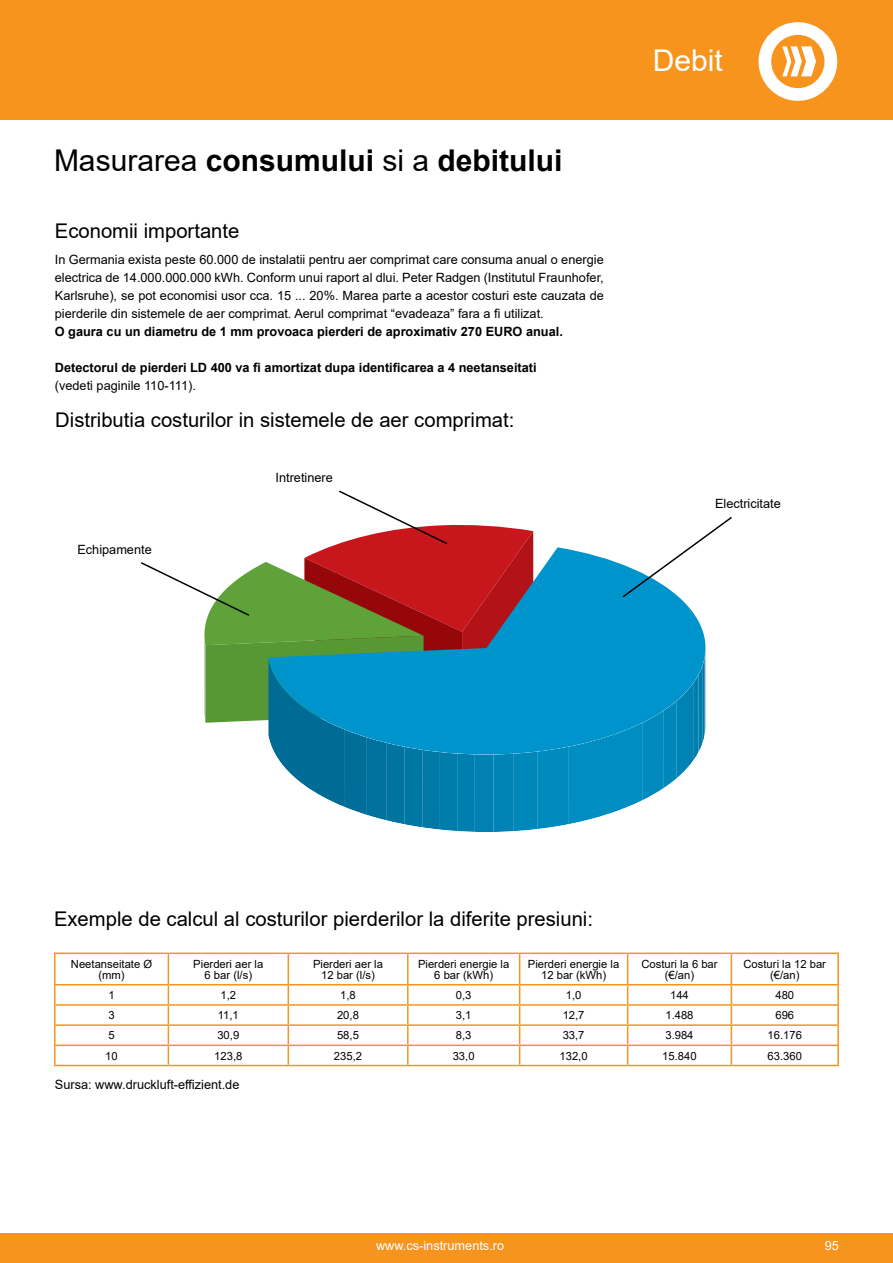
<style>
.page{position:relative;width:893px;height:1263px;background:#fff}
.page>*{position:absolute;margin:0;border:0;box-sizing:border-box;transform-origin:0 0}
.t1{font:700 30px "Arial";color:#000}
.t2{font:30px "Arial";color:#fff}
.t3{font:20.25px "Arial";color:#000}
.t4{font:12.75px/18px "Arial";color:#000;text-align:justify}
.t5{font:700 12.75px "Arial";color:#000}
.t6{font:12.75px "Arial";color:#fff}
.t7{font:11.25px/11.2px "Arial";color:#000;text-align:center}
.s1{font-weight:400}
</style>
<div class="page">
<div style="left:0;top:0;width:893px;height:120px;background:#f7941e"></div>
<div style="left:0;top:1233px;width:893px;height:30px;background:#f7941e"></div>
<svg style="left:758px;top:22px;width:79px;height:79px"></svg>
<svg style="left:141px;top:490px;width:591px;height:342px"></svg>
<hr style="left:54px;top:954px;width:2px;height:30px;background:#f7941e">
<hr style="left:54px;top:952px;width:114px;height:2px;background:#f7941e">
<hr style="left:168px;top:954px;width:1px;height:30px;background:#f7941e">
<hr style="left:168px;top:952px;width:120px;height:2px;background:#f7941e">
<hr style="left:288px;top:954px;width:1px;height:30px;background:#f7941e">
<hr style="left:288px;top:952px;width:120px;height:2px;background:#f7941e">
<hr style="left:407px;top:954px;width:1px;height:30px;background:#f7941e">
<hr style="left:408px;top:952px;width:112px;height:2px;background:#f7941e">
<hr style="left:519px;top:954px;width:1px;height:30px;background:#f7941e">
<hr style="left:520px;top:952px;width:108px;height:2px;background:#f7941e">
<hr style="left:627px;top:954px;width:1px;height:30px;background:#f7941e">
<hr style="left:628px;top:952px;width:103px;height:2px;background:#f7941e">
<hr style="left:731px;top:954px;width:1px;height:30px;background:#f7941e">
<hr style="left:837px;top:954px;width:2px;height:30px;background:#f7941e">
<hr style="left:731px;top:952px;width:108px;height:2px;background:#f7941e">
<hr style="left:54px;top:984px;width:114px;height:1px;background:#f7941e">
<hr style="left:168px;top:984px;width:120px;height:1px;background:#f7941e">
<hr style="left:288px;top:984px;width:120px;height:1px;background:#f7941e">
<hr style="left:408px;top:984px;width:112px;height:1px;background:#f7941e">
<hr style="left:520px;top:984px;width:108px;height:1px;background:#f7941e">
<hr style="left:628px;top:984px;width:103px;height:1px;background:#f7941e">
<hr style="left:731px;top:984px;width:108px;height:1px;background:#f7941e">
<hr style="left:54px;top:1004px;width:114px;height:2px;background:#f7941e">
<hr style="left:168px;top:1004px;width:120px;height:2px;background:#f7941e">
<hr style="left:288px;top:1004px;width:120px;height:2px;background:#f7941e">
<hr style="left:408px;top:1004px;width:112px;height:2px;background:#f7941e">
<hr style="left:520px;top:1004px;width:108px;height:2px;background:#f7941e">
<hr style="left:628px;top:1004px;width:103px;height:2px;background:#f7941e">
<hr style="left:731px;top:1004px;width:108px;height:2px;background:#f7941e">
<hr style="left:54px;top:1024px;width:114px;height:2px;background:#f7941e">
<hr style="left:168px;top:1024px;width:120px;height:2px;background:#f7941e">
<hr style="left:288px;top:1024px;width:120px;height:2px;background:#f7941e">
<hr style="left:408px;top:1024px;width:112px;height:2px;background:#f7941e">
<hr style="left:520px;top:1024px;width:108px;height:2px;background:#f7941e">
<hr style="left:628px;top:1024px;width:103px;height:2px;background:#f7941e">
<hr style="left:731px;top:1024px;width:108px;height:2px;background:#f7941e">
<svg style="left:54px;top:985px;width:2px;height:80px"></svg>
<hr style="left:54px;top:1044px;width:114px;height:2px;background:#f7941e">
<hr style="left:54px;top:1065px;width:114px;height:1px;background:#f7941e">
<svg style="left:168px;top:985px;width:1px;height:80px"></svg>
<hr style="left:168px;top:1044px;width:120px;height:2px;background:#f7941e">
<hr style="left:168px;top:1065px;width:120px;height:1px;background:#f7941e">
<svg style="left:288px;top:985px;width:1px;height:80px"></svg>
<hr style="left:288px;top:1044px;width:120px;height:2px;background:#f7941e">
<hr style="left:288px;top:1065px;width:120px;height:1px;background:#f7941e">
<svg style="left:407px;top:985px;width:1px;height:80px"></svg>
<hr style="left:408px;top:1044px;width:112px;height:2px;background:#f7941e">
<hr style="left:408px;top:1065px;width:112px;height:1px;background:#f7941e">
<svg style="left:519px;top:985px;width:1px;height:80px"></svg>
<hr style="left:520px;top:1044px;width:108px;height:2px;background:#f7941e">
<hr style="left:520px;top:1065px;width:108px;height:1px;background:#f7941e">
<svg style="left:627px;top:985px;width:1px;height:80px"></svg>
<hr style="left:628px;top:1044px;width:103px;height:2px;background:#f7941e">
<hr style="left:628px;top:1065px;width:103px;height:1px;background:#f7941e">
<svg style="left:731px;top:985px;width:1px;height:80px"></svg>
<svg style="left:837px;top:985px;width:2px;height:80px"></svg>
<hr style="left:731px;top:1044px;width:108px;height:2px;background:#f7941e">
<hr style="left:731px;top:1065px;width:108px;height:1px;background:#f7941e">
<h1 class="t1" style="left:54px;top:139px;width:510px"><span class="s1">Masurarea</span> consumului <span class="s1">si a</span> debitului</h1>
<h2 class="t3" style="left:55px;top:217px;width:186px">Economii importante</h2>
<p class="t4" style="left:55px;top:251px;width:550px">In Germania exista peste 60.000 de instalatii pentru aer comprimat care consuma anual o energie electrica de 14.000.000.000 kWh. Conform unui raport al dlui. Peter Radgen (Institutul Fraunhofer, Karlsruhe), se pot economisi usor cca. 15 ... 20%. Marea parte a acestor costuri este cauzata de pierderile din sistemele de aer comprimat. Aerul comprimat “evadeaza” fara a fi utilizat.</p>
<p class="t5" style="left:55px;top:323px;width:510px">O gaura cu un diametru de 1 mm provoaca pierderi de aproximativ 270 EURO anual.</p>
<p class="t5" style="left:55px;top:359px;width:483px">Detectorul de pierderi LD 400 va fi amortizat dupa identificarea a 4 neetanseitati</p>
<p class="t4" style="left:55px;top:377px;width:143px">(vedeti paginile 110-111).</p>
<h2 class="t3" style="left:55px;top:406px;width:461px">Distributia costurilor in sistemele de aer comprimat:</h2>
<p class="t4" style="left:77px;top:540px;width:76px">Echipamente</p>
<p class="t4" style="left:275px;top:468px;width:59px">Intretinere</p>
<h1 class="t2" style="left:653px;top:40px;width:72px">Debit</h1>
<p class="t4" style="left:715px;top:495px;width:67px">Electricitate</p>
<h2 class="t3" style="left:54px;top:905px;width:541px">Exemple de calcul al costurilor pierderilor la diferite presiuni:</h2>
<p class="t7" style="left:71px;top:958px;width:83px">Neetanseitate Ø (mm)</p>
<p class="t7" style="left:193px;top:958px;width:72px">Pierderi aer la<br>6 bar (l/s)</p>
<p class="t7" style="left:313px;top:958px;width:72px">Pierderi aer la<br>12 bar (l/s)</p>
<p class="t7" style="left:418px;top:958px;width:93px">Pierderi energie la<br>6 bar (kWh)</p>
<p class="t7" style="left:528px;top:958px;width:93px">Pierderi energie la<br>12 bar (kWh)</p>
<p class="t7" style="left:641px;top:958px;width:78px">Costuri la 6 bar (€/an)</p>
<p class="t7" style="left:743px;top:958px;width:84px">Costuri la 12 bar (€/an)</p>
<p class="t7" style="left:108px;top:989px;width:8px">1</p>
<p class="t7" style="left:220px;top:989px;width:17px">1,2</p>
<p class="t7" style="left:340px;top:989px;width:17px">1,8</p>
<p class="t7" style="left:456px;top:989px;width:17px">0,3</p>
<p class="t7" style="left:566px;top:989px;width:17px">1,0</p>
<p class="t7" style="left:670px;top:989px;width:20px">144</p>
<p class="t7" style="left:775px;top:989px;width:20px">480</p>
<p class="t7" style="left:108px;top:1009px;width:8px">3</p>
<p class="t7" style="left:218px;top:1009px;width:23px">11,1</p>
<p class="t7" style="left:337px;top:1009px;width:23px">20,8</p>
<p class="t7" style="left:456px;top:1009px;width:17px">3,1</p>
<p class="t7" style="left:563px;top:1009px;width:23px">12,7</p>
<p class="t7" style="left:665px;top:1009px;width:30px">1.488</p>
<p class="t7" style="left:775px;top:1009px;width:20px">696</p>
<p class="t7" style="left:108px;top:1030px;width:8px">5</p>
<p class="t7" style="left:217px;top:1030px;width:23px">30,9</p>
<p class="t7" style="left:337px;top:1030px;width:23px">58,5</p>
<p class="t7" style="left:456px;top:1030px;width:17px">8,3</p>
<p class="t7" style="left:563px;top:1030px;width:23px">33,7</p>
<p class="t7" style="left:665px;top:1030px;width:30px">3.984</p>
<p class="t7" style="left:768px;top:1030px;width:36px">16.176</p>
<p class="t7" style="left:105px;top:1050px;width:14px">10</p>
<p class="t7" style="left:214px;top:1050px;width:30px">123,8</p>
<p class="t7" style="left:334px;top:1050px;width:30px">235,2</p>
<p class="t7" style="left:453px;top:1050px;width:23px">33,0</p>
<p class="t7" style="left:559px;top:1050px;width:30px">132,0</p>
<p class="t7" style="left:662px;top:1050px;width:36px">15.840</p>
<p class="t7" style="left:768px;top:1050px;width:36px">63.360</p>
<p class="t4" style="left:55px;top:1076px;width:186px">Sursa: www.druckluft-effizient.de</p>
<p class="t6" style="left:376px;top:1237px;width:130px">www.cs-instruments.ro</p>
<p class="t6" style="left:825px;top:1237px;width:16px">95</p>
</div>
